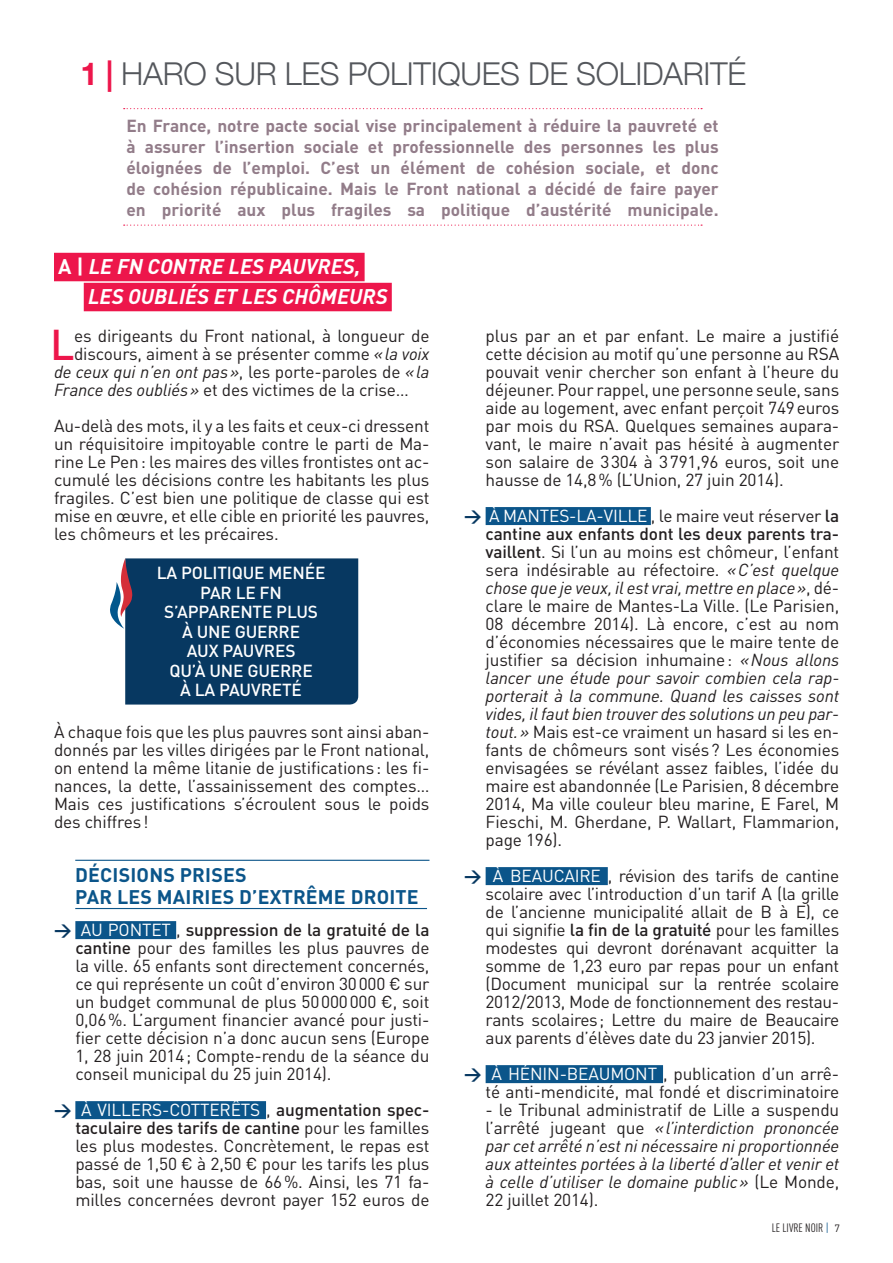
<style>
.page{position:relative;width:893px;height:1263px;background:#fff}
.page>*{position:absolute;margin:0;border:0;box-sizing:border-box;transform-origin:0 0}
.t1{font:500 42.6px "DIN";color:#ed164b}
.t2{font:300 31.5px "Helvetica Neue";letter-spacing:-.01em;color:#54575c}
.t3{font:italic 700 21px/30px "DIN";color:#fff}
.t4{font:700 19.5px/21.6px "DIN";letter-spacing:.01em;color:#0b558a}
.t5{font:17.25px/18px "DIN";letter-spacing:-.01em;color:#231f20;text-align:justify}
.t6{font:700 17.25px/21px "DIN";color:#927c89;text-align:justify}
.t7{font:italic 17.25px/18px "DIN";letter-spacing:-.01em;color:#231f20;text-align:justify}
.t8{font:500 17.25px/19.5px "DIN";letter-spacing:-.01em;color:#fff;text-align:center}
.t9{font:12px "DIN Cond Regular Alternate";color:#231f20}
.s1{font-weight:700;color:#ed164b}
.s2{font-style:normal}
.s3{font-style:italic}
.s4{font-weight:700;color:#073861}
.s5{color:#fff}
.s6{font-weight:500}
.s7{font-family:"DIN Euro"}
.s8{color:#0b558a}
.s9{font-family:"DIN";font-size:10.5px}
</style>
<div class="page">
<div style="left:54px;top:253px;width:311px;height:28px;background:#ed164b"></div>
<div style="left:84px;top:283px;width:308px;height:28px;background:#ed164b"></div>
<hr style="left:75px;top:860px;width:354px;height:1px;background:#0b558a">
<hr style="left:75px;top:908px;width:352px;height:1px;background:#0b558a">
<div style="left:75px;top:921px;width:101px;height:18px;background:#0b558a"></div>
<div style="left:75px;top:1101px;width:191px;height:18px;background:#0b558a"></div>
<svg style="left:124px;top:108px;width:578px;height:1px"></svg>
<svg style="left:124px;top:225px;width:578px;height:1px"></svg>
<svg style="left:110px;top:558px;width:248px;height:146px;background:#164269"></svg>
<div style="left:486px;top:507px;width:165px;height:18px;background:#0b558a"></div>
<div style="left:486px;top:867px;width:122px;height:18px;background:#0b558a"></div>
<div style="left:486px;top:1065px;width:177px;height:18px;background:#0b558a"></div>
<h2 class="t2" style="left:81px;top:48px;width:667px"><span class="s1">1 |</span> HARO SUR LES POLITIQUES DE SOLIDARITÉ</h2>
<p class="t6" style="left:127px;top:115px;width:594px">En France, notre pacte social vise principalement à réduire la pauvreté et à assurer l’insertion sociale et professionnelle des personnes les plus éloignées de l’emploi. C’est un élément de cohésion sociale, et donc de cohésion républicaine. Mais le Front national a décidé de faire payer en priorité aux plus fragiles sa politique d’austérité municipale.</p>
<p class="t3" style="left:88px;top:251px;width:301px;text-indent:-30px"><span class="s2">A |</span> LE FN CONTRE LES PAUVRES,<br>LES OUBLIÉS ET LES CHÔMEURS</p>
<h1 class="t1" style="left:50px;top:317px;width:26px">L</h1>
<p class="t5" style="left:74px;top:326px;width:357px">es dirigeants du Front national, à longueur de</p>
<p class="t5" style="left:74px;top:344px;width:357px">discours, aiment à se présenter comme <span class="s3">«la voix</span></p>
<p class="t7" style="left:54px;top:362px;width:377px">de ceux qui n’en ont pas»<span class="s2">, les porte-paroles de</span> «la</p>
<p class="t5" style="left:54px;top:380px;width:356px"><span class="s3">France des oubliés»</span> et des victimes de la crise…</p>
<p class="t5" style="left:54px;top:416px;width:377px">Au-delà des mots, il y a les faits et ceux-ci dressent un réquisitoire impitoyable contre le parti de Ma&shy;rine Le Pen: les maires des villes frontistes ont ac&shy;cumulé les décisions contre les habitants les plus fragiles. C’est bien une politique de classe qui est mise en œuvre, et elle cible en priorité les pauvres, les chômeurs et les précaires.</p>
<p class="t8" style="left:157px;top:562px;width:170px">LA POLITIQUE MENÉE<br>PAR LE FN<br>S’APPARENTE PLUS<br>À UNE GUERRE<br>AUX PAUVRES<br>QU’À UNE GUERRE<br>À LA PAUVRETÉ</p>
<p class="t5" style="left:54px;top:722px;width:377px">À chaque fois que les plus pauvres sont ainsi aban&shy;donnés par les villes dirigées par le Front national, on entend la même litanie de justifications: les fi&shy;nances, la dette, l’assainissement des comptes… Mais ces justifications s’écroulent sous le poids des chiffres!</p>
<p class="t4" style="left:75px;top:863px;width:345px">DÉCISIONS PRISES<br>PAR LES MAIRIES D’EXTRÊME DROITE</p>
<p class="t5" style="left:75px;top:920px;width:356px;text-indent:-21px"><span class="s4">&gt;</span> <span class="s5">AU PONTET</span> , <span class="s6">suppression de la gratuité de la cantine</span> pour des familles les plus pauvres de la ville. 65 enfants sont directement concernés, ce qui représente un coût d’environ 30000 <span class="s7">2</span> sur un budget communal de plus 50000000 <span class="s7">2</span>, soit 0,06%. L’argument financier avancé pour justi&shy;fier cette décision n’a donc aucun sens (Europe 1, 28 juin 2014; Compte-rendu de la séance du conseil municipal du 25 juin 2014).</p>
<p class="t5" style="left:75px;top:1100px;width:356px;text-indent:-21px"><span class="s4">&gt;</span> <span class="s5">À VILLERS-COTTERÊTS</span> , <span class="s6">augmentation spec&shy;taculaire des tarifs de cantine</span> pour les familles les plus modestes. Concrètement, le repas est passé de 1,50 <span class="s7">2</span> à 2,50 <span class="s7">2</span> pour les tarifs les plus bas, soit une hausse de 66%. Ainsi, les 71 fa&shy;milles concernées devront payer 152 euros de</p>
<p class="t5" style="left:486px;top:326px;width:355px">plus par an et par enfant. Le maire a justifié cette décision au motif qu’une personne au RSA pouvait venir chercher son enfant à l’heure du déjeuner. Pour rappel, une personne seule, sans aide au logement, avec enfant perçoit 749euros par mois du RSA. Quelques semaines aupara&shy;vant, le maire n’avait pas hésité à augmenter son salaire de 3304 à 3791,96 euros, soit une hausse de 14,8% (L’Union, 27 juin 2014).</p>
<p class="t5" style="left:486px;top:506px;width:355px;text-indent:-21px"><span class="s4">&gt;</span> <span class="s5">À MANTES-LA-VILLE</span> , le maire veut réserver <span class="s6">la cantine aux enfants dont les deux parents tra&shy;vaillent</span>. Si l’un au moins est chômeur, l’enfant sera indésirable au réfectoire. <span class="s3">«C’est quelque chose que je veux, il est vrai, mettre en place»</span>, dé&shy;clare le maire de Mantes-La Ville. (Le Parisien, 08 décembre 2014). Là encore, c’est au nom d’économies nécessaires que le maire tente de justifier sa décision inhumaine: <span class="s3">«Nous allons lancer une étude pour savoir combien cela rap&shy;porterait à la commune. Quand les caisses sont vides, il faut bien trouver des solutions un peu par&shy;tout.»</span> Mais est-ce vraiment un hasard si les en&shy;fants de chômeurs sont visés? Les économies envisagées se révélant assez faibles, l’idée du maire est abandonnée (Le Parisien, 8 décembre 2014, Ma ville couleur bleu marine, E Farel, M Fieschi, M. Gherdane, P. Wallart, Flammarion, page 196).</p>
<p class="t5" style="left:486px;top:866px;width:355px;text-indent:-21px"><span class="s4">&gt;</span> <span class="s5">À BEAUCAIRE</span> , révision des tarifs de cantine scolaire avec l’introduction d’un tarif A (la grille de l’ancienne municipalité allait de B à E), ce qui signifie <span class="s6">la fin de la gratuité</span> pour les familles modestes qui devront dorénavant acquitter la somme de 1,23 euro par repas pour un enfant (Document municipal sur la rentrée scolaire 2012/2013, Mode de fonctionnement des restau&shy;rants scolaires; Lettre du maire de Beaucaire aux parents d’élèves date du 23 janvier 2015).</p>
<p class="t5" style="left:464px;top:1064px;width:377px;text-align:right"><span class="s4">&gt;</span> <span class="s5">À HÉNIN-BEAUMONT</span> , publication d’un arrê&shy;té anti-mendicité, mal fondé et discriminatoire</p>
<p class="t7" style="left:486px;top:1100px;width:355px"><span class="s2">- le Tribunal administratif de Lille a suspendu l’arrêté jugeant que</span> «l’interdiction prononcée par cet arrêté n’est ni nécessaire ni proportionnée aux atteintes portées à la liberté d’aller et venir et à celle d’utiliser le domaine public» <span class="s2">(Le Monde, 22 juillet 2014).</span></p>
<p class="t9" style="left:772px;top:1221px;width:70px">LE LIVRE NOIR <span class="s8">|</span> <span class="s9">7</span></p>
</div>
